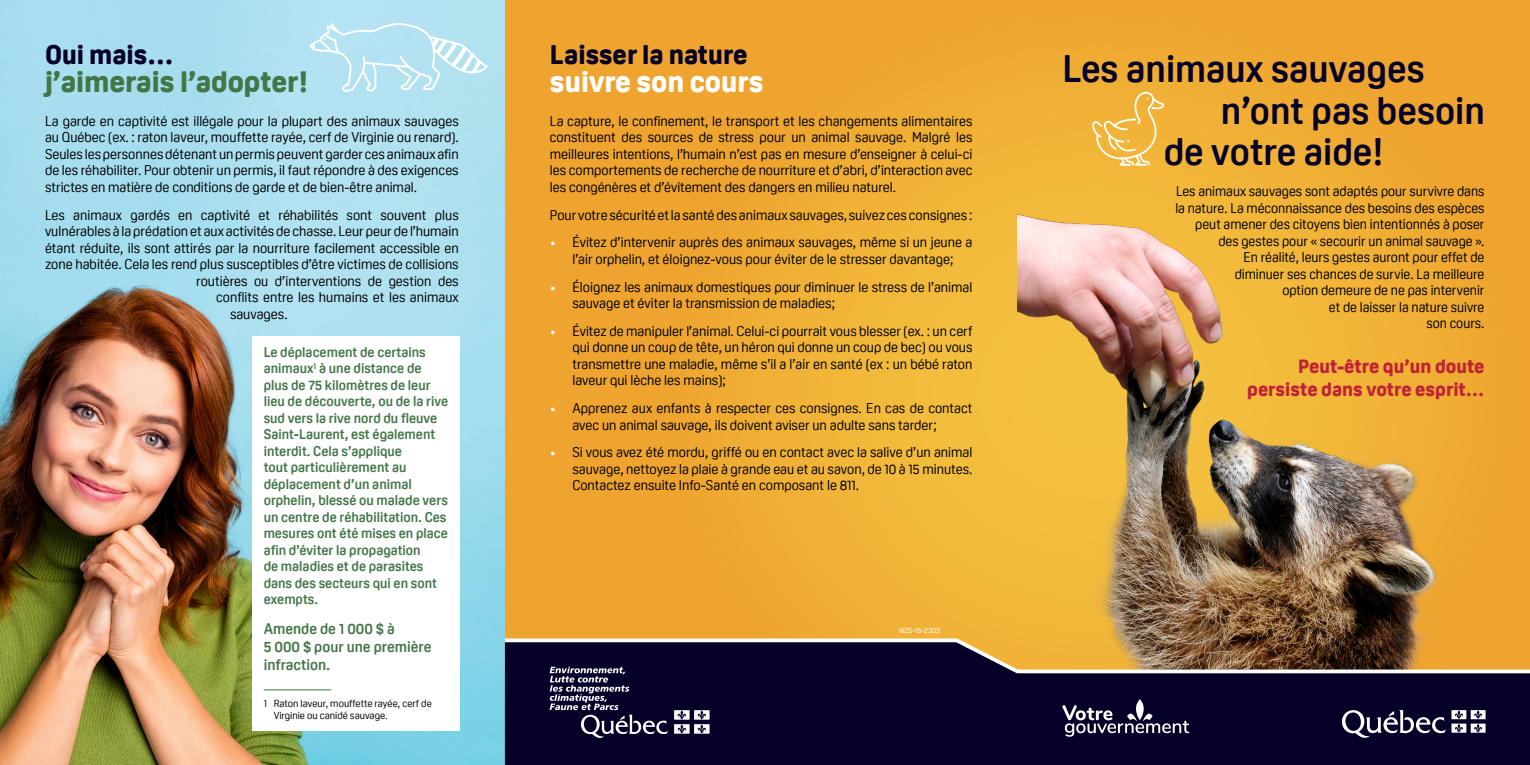
<style>
.page{position:relative;width:1530px;height:765px;background:#fff}
.page>*{position:absolute;margin:0;border:0;box-sizing:border-box;transform-origin:0 0}
.t1{font:700 37.5px "Oscine";color:#050028}
.t2{font:800 28.75px "Oscine";color:#437647}
.t3{font:800 28.75px "Oscine";color:#fff}
.t4{font:800 26.25px "Oscine";color:#050028}
.t5{font:800 18.75px/22.5px "Oscine";color:#bf2336;text-align:right}
.Bloc{font:700 15px/18px "Oscine";color:#437647}
.t6{font:13.75px/16.5px "Oscine";color:#000;text-align:justify}
.Bloc-2{font:700 13.75px/16.5px "Oscine";color:#437647}
.NBP{font:10px/12px "Oscine";color:#000}
.t7{font:7.5px "Oscine";color:#fff}
.s1{color:#fff}
</style>
<div class="page">
<div style="left:505px;top:0;width:1025px;height:720px;background:#eea42f"></div>
<svg style="left:755px;top:84px;width:604px;height:553px;fill:#f1b337"></svg>
<img style="left:0;top:0;width:505px;height:765px">
<div style="left:505px;top:738px;width:1025px;height:27px;background:#050028"></div>
<div style="left:252px;top:336px;width:208px;height:395px;background:#fff"></div>
<hr style="left:264px;top:690px;width:67px;height:1px;background:#437647">
<img style="left:1017px;top:209px;width:420px;height:428px">
<svg style="left:310px;top:21px;width:178px;height:71px;background:#bde5f2"></svg>
<svg style="left:1092px;top:92px;width:72px;height:74px"></svg>
<svg style="left:501px;top:637px;width:1029px;height:101px;background:#35293a"></svg>
<h3 class="t4" style="left:45px;top:39px;width:130px">Oui mais…</h3>
<h3 class="t2" style="left:45px;top:66px;width:264px">j’aimerais l’adopter!</h3>
<p class="t6" style="left:45px;top:113px;width:415px">La garde en captivité est illégale pour la plupart des animaux sauvages au Québec (ex. : raton laveur, mouffette rayée, cerf de Virginie ou renard).<br>Seules les personnes détenant un permis peuvent garder ces animaux afin de les réhabiliter. Pour obtenir un permis, il faut répondre à des exigences strictes en matière de conditions de garde et de bien-être animal.</p>
<p class="t6" style="left:45px;top:206px;width:415px">Les animaux gardés en captivité et réhabilités sont souvent plus</p>
<p class="t6" style="left:45px;top:223px;width:415px">vulnérables à la prédation et aux activités de chasse. Leur peur de l’humain</p>
<p class="t6" style="left:45px;top:239px;width:415px">étant réduite, ils sont attirés par la nourriture facilement accessible en</p>
<p class="t6" style="left:45px;top:256px;width:415px">zone habitée. Cela les rend plus susceptibles d’être victimes de collisions</p>
<p class="t6" style="left:196px;top:272px;width:264px">routières ou d’interventions de gestion des</p>
<p class="t6" style="left:216px;top:289px;width:244px">conflits entre les humains et les animaux</p>
<p class="t6" style="left:230px;top:305px;width:59px">sauvages.</p>
<p class="Bloc-2" style="left:264px;top:344px;width:186px">Le déplacement de certains animaux<sup>1</sup> à une distance de plus de 75 kilomètres de leur lieu de découverte, ou de la rive sud vers la rive nord du fleuve<br>Saint-Laurent, est également interdit. Cela s’applique<br>tout particulièrement au déplacement d’un animal orphelin, blessé ou malade vers un centre de réhabilitation. Ces mesures ont été mises en place afin d’éviter la propagation<br>de maladies et de parasites dans des secteurs qui en sont exempts.</p>
<p class="Bloc" style="left:264px;top:619px;width:169px">Amende de 1 000 $ à<br>5 000 $ pour une première infraction.</p>
<p class="NBP" style="left:274px;top:698px;width:160px;text-indent:-10px">1 Raton laveur, mouffette rayée, cerf de<br>Virginie ou canidé sauvage.</p>
<h3 class="t4" style="left:550px;top:39px;width:199px">Laisser la nature</h3>
<h3 class="t3" style="left:550px;top:66px;width:215px">suivre son cours</h3>
<p class="t6" style="left:550px;top:113px;width:424px">La capture, le confinement, le transport et les changements alimentaires constituent des sources de stress pour un animal sauvage. Malgré les meilleures intentions, l’humain n’est pas en mesure d’enseigner à celui-ci les comportements de recherche de nourriture et d’abri, d’interaction avec les congénères et d’évitement des dangers en milieu naturel.</p>
<p class="t6" style="left:550px;top:206px;width:424px">Pour votre sécurité et la santé des animaux sauvages, suivez ces consignes :</p>
<p class="t6" style="left:550px;top:234px;width:424px;text-align:center"><span class="s1">•</span> Évitez d’intervenir auprès des animaux sauvages, même si un jeune a l’air orphelin, et éloignez‑vous pour éviter de le stresser davantage;</p>
<p class="t6" style="left:572px;top:278px;width:402px;text-indent:-22px"><span class="s1">•</span> Éloignez les animaux domestiques pour diminuer le stress de l’animal sauvage et éviter la transmission de maladies;</p>
<p class="t6" style="left:572px;top:323px;width:402px;text-indent:-22px"><span class="s1">•</span> Évitez de manipuler l’animal. Celui-ci pourrait vous blesser (ex. : un cerf qui donne un coup de tête, un héron qui donne un coup de bec) ou vous transmettre une maladie, même s’il a l’air en santé (ex : un bébé raton laveur qui lèche les mains);</p>
<p class="t6" style="left:572px;top:400px;width:402px;text-indent:-22px"><span class="s1">•</span> Apprenez aux enfants à respecter ces consignes. En cas de contact avec un animal sauvage, ils doivent aviser un adulte sans tarder;</p>
<p class="t6" style="left:572px;top:444px;width:402px;text-indent:-22px"><span class="s1">•</span> Si vous avez été mordu, griffé ou en contact avec la salive d’un animal sauvage, nettoyez la plaie à grande eau et au savon, de 10 à 15 minutes.<br>Contactez ensuite Info-Santé en composant le 811.</p>
<p class="t7" style="left:899px;top:626px;width:42px">W25-15-2303</p>
<p class="t1" style="left:1062px;top:48px;width:364px">Les animaux sauvages</p>
<p class="t1" style="left:1221px;top:89px;width:266px">n’ont pas besoin</p>
<p class="t1" style="left:1164px;top:130px;width:222px">de votre aide!</p>
<p class="t6" style="left:1175px;top:183px;width:311px;text-align:right">Les animaux sauvages sont adaptés pour survivre dans la nature. La méconnaissance des besoins des espèces peut amener des citoyens bien intentionnés à poser des gestes pour « secourir un animal sauvage ».<br>En réalité, leurs gestes auront pour effet de<br>diminuer ses chances de survie. La meilleure<br>option demeure de ne pas intervenir<br>et de laisser la nature suivre<br>son cours.</p>
<h2 class="t5" style="left:1247px;top:355px;width:239px">Peut-être qu’un doute persiste dans votre esprit…</h2>
</div>
